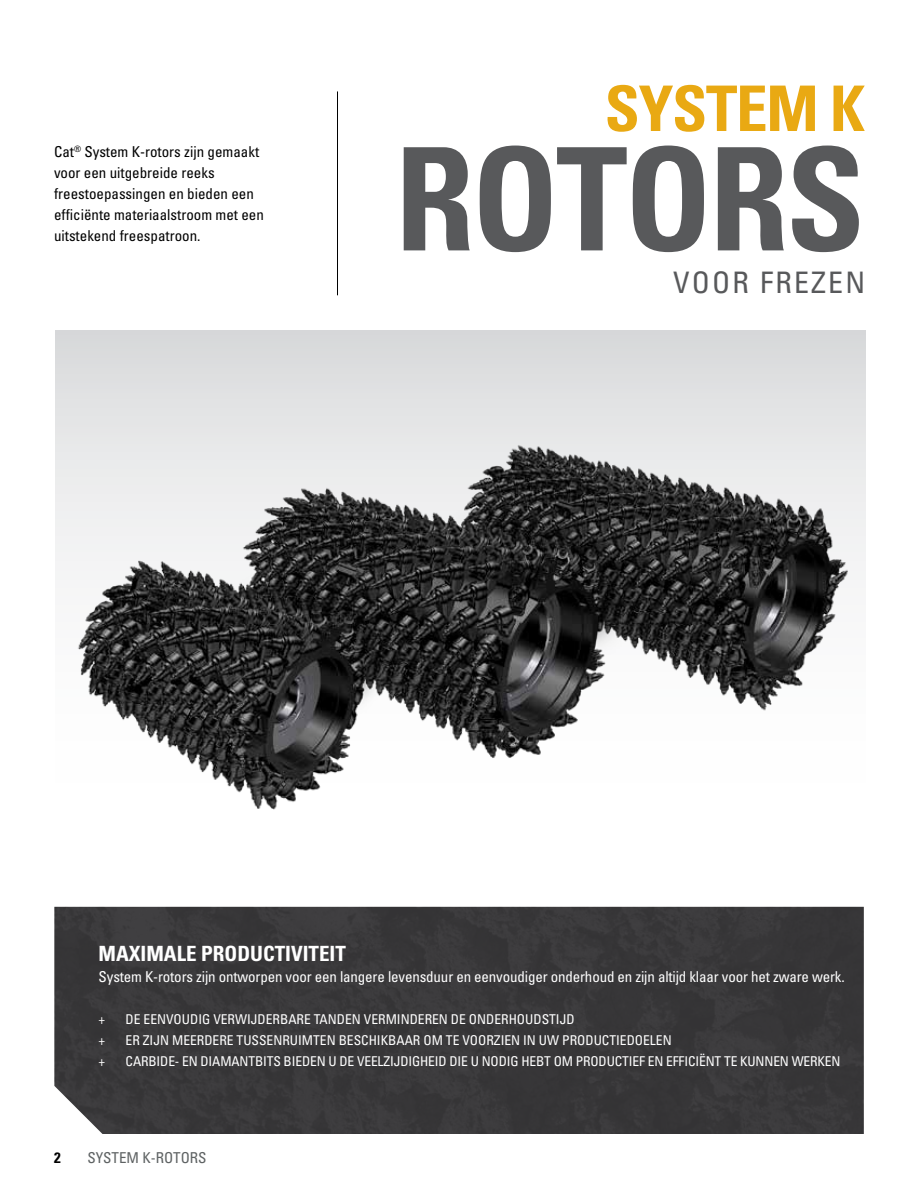
<style>
.page{position:relative;width:918px;height:1188px;background:#fff}
.page>*{position:absolute;margin:0;border:0;box-sizing:border-box;transform-origin:0 0}
.t1{font:700 condensed 142.95px "Univers";letter-spacing:-.02em;color:#58595b}
.t2{font:700 condensed 62.85px "Univers";letter-spacing:-.02em;color:#e9a913}
.t3{font:condensed 29.7px "Univers";letter-spacing:.075em;color:#58595b}
.t4{font:700 condensed 21px "Univers";color:#fff}
.t5{font:condensed 15px/21px "Univers";color:#000}
.t6{font:condensed 15px "Univers";letter-spacing:-.01em;color:#fff}
.t7{font:condensed 15px "Univers";color:#5e6263}
.t8{font:700 condensed 15px "Univers";color:#000}
.t9{font:condensed 13.5px "Univers";color:#fff}
</style>
<div class="page">
<div style="left:56px;top:330px;width:809px;height:70px;background:#dcddde"></div>
<img style="left:56px;top:400px;width:809px;height:410px">
<div style="left:54px;top:907px;width:810px;height:227px;background:#39383a"></div>
<hr style="left:337px;top:91px;width:1px;height:204px;background:#000">
<p class="t5" style="left:54px;top:141px;width:211px">Cat<sup>®</sup> System K-rotors zijn gemaakt voor een uitgebreide reeks freestoepassingen en bieden een efficiënte materiaalstroom met een uitstekend freespatroon.</p>
<h2 class="t2" style="left:605px;top:70px;width:262px">SYSTEM K</h2>
<h1 class="t1" style="left:395px;top:112px;width:472px">ROTORS</h1>
<h3 class="t3" style="left:673px;top:263px;width:193px">VOOR FREZEN</h3>
<h3 class="t4" style="left:99px;top:941px;width:249px">MAXIMALE PRODUCTIVITEIT</h3>
<p class="t6" style="left:99px;top:967px;width:748px">System K-rotors zijn ontworpen voor een langere levensduur en eenvoudiger onderhoud en zijn altijd klaar voor het zware werk.</p>
<p class="t9" style="left:99px;top:1011px;width:8px">+</p>
<p class="t9" style="left:126px;top:1011px;width:451px">DE EENVOUDIG VERWIJDERBARE TANDEN VERMINDEREN DE ONDERHOUDSTIJD</p>
<p class="t9" style="left:99px;top:1032px;width:8px">+</p>
<p class="t9" style="left:126px;top:1032px;width:548px">ER ZIJN MEERDERE TUSSENRUIMTEN BESCHIKBAAR OM TE VOORZIEN IN UW PRODUCTIEDOELEN</p>
<p class="t9" style="left:99px;top:1053px;width:8px">+</p>
<p class="t9" style="left:126px;top:1053px;width:716px">CARBIDE- EN DIAMANTBITS BIEDEN U DE VEELZIJDIGHEID DIE U NODIG HEBT OM PRODUCTIEF EN EFFICIËNT TE KUNNEN WERKEN</p>
<p class="t8" style="left:54px;top:1148px;width:8px">2</p>
<p class="t7" style="left:87px;top:1148px;width:121px">SYSTEM K-ROTORS</p>
</div>
